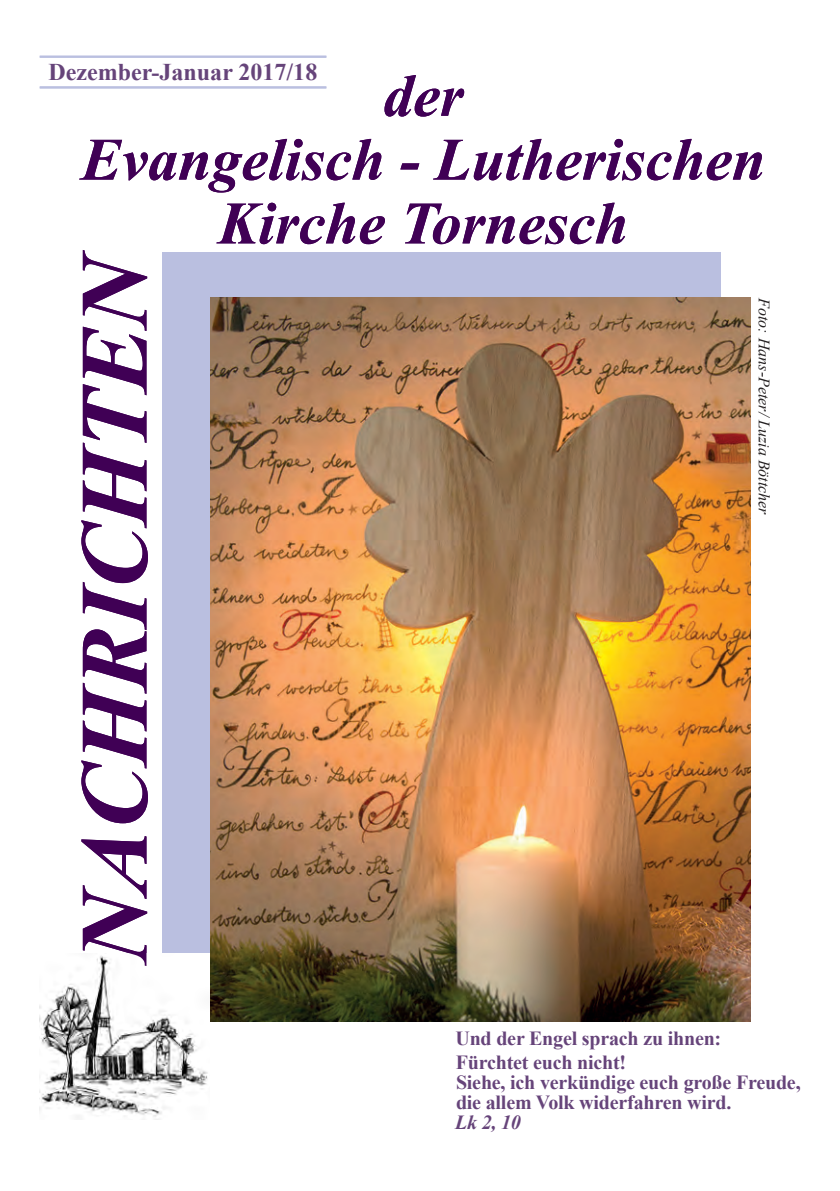
<style>
.page{position:relative;width:840px;height:1191px;background:#fff}
.page>*{position:absolute;margin:0;border:0;box-sizing:border-box;transform-origin:0 0}
.t1{font:italic 700 96px "Times New Roman";color:#400055}
.t2{font:italic 700 60px "Times New Roman";color:#400055}
.t3{font:700 24px "Times New Roman";color:#66447a}
.Standard_L{font:700 20px "Times New Roman";letter-spacing:-.01em;color:#66447a}
.Standard_L-2{font:italic 700 20px "Times New Roman";color:#66447a}
.Standard_L-3{font:italic 16px "Times New Roman";color:#231f20}
</style>
<div class="page">
<div style="left:190px;top:252px;width:530px;height:65px;background:#babfe0"></div>
<div style="left:162px;top:252px;width:51px;height:729px;background:#babfe0"></div>
<img style="left:40px;top:953px;width:169px;height:165px">
<hr style="left:40px;top:56px;width:286px;height:2px;background:#babfe0">
<hr style="left:40px;top:86px;width:286px;height:2px;background:#babfe0">
<img style="left:210px;top:297px;width:540px;height:725px">
<p class="t3" style="left:48px;top:55px;width:270px">Dezember-Januar 2017/18</p>
<p class="t2" style="left:383px;top:54px;width:81px">der</p>
<p class="t2" style="left:81px;top:118px;width:685px">Evangelisch - Lutherischen</p>
<p class="t2" style="left:218px;top:181px;width:411px">Kirche Tornesch</p>
<p class="t1" style="left:47px;top:963px;width:717px;rotate:-90deg">NACHRICHTEN</p>
<p class="Standard_L-3" style="left:774px;top:298px;width:218px;rotate:90deg">Foto: Hans-Peter/ Luzia Böttcher</p>
<p class="Standard_L" style="left:455px;top:1023px;width:267px">Und der Engel sprach zu ihnen:</p>
<p class="Standard_L" style="left:455px;top:1047px;width:172px">Fürchtet euch nicht!</p>
<p class="Standard_L" style="left:456px;top:1067px;width:346px">Siehe, ich verkündige euch große Freude,</p>
<p class="Standard_L" style="left:456px;top:1087px;width:277px">die allem Volk widerfahren wird.</p>
<p class="Standard_L-2" style="left:455px;top:1108px;width:67px">Lk 2, 10</p>
</div>
